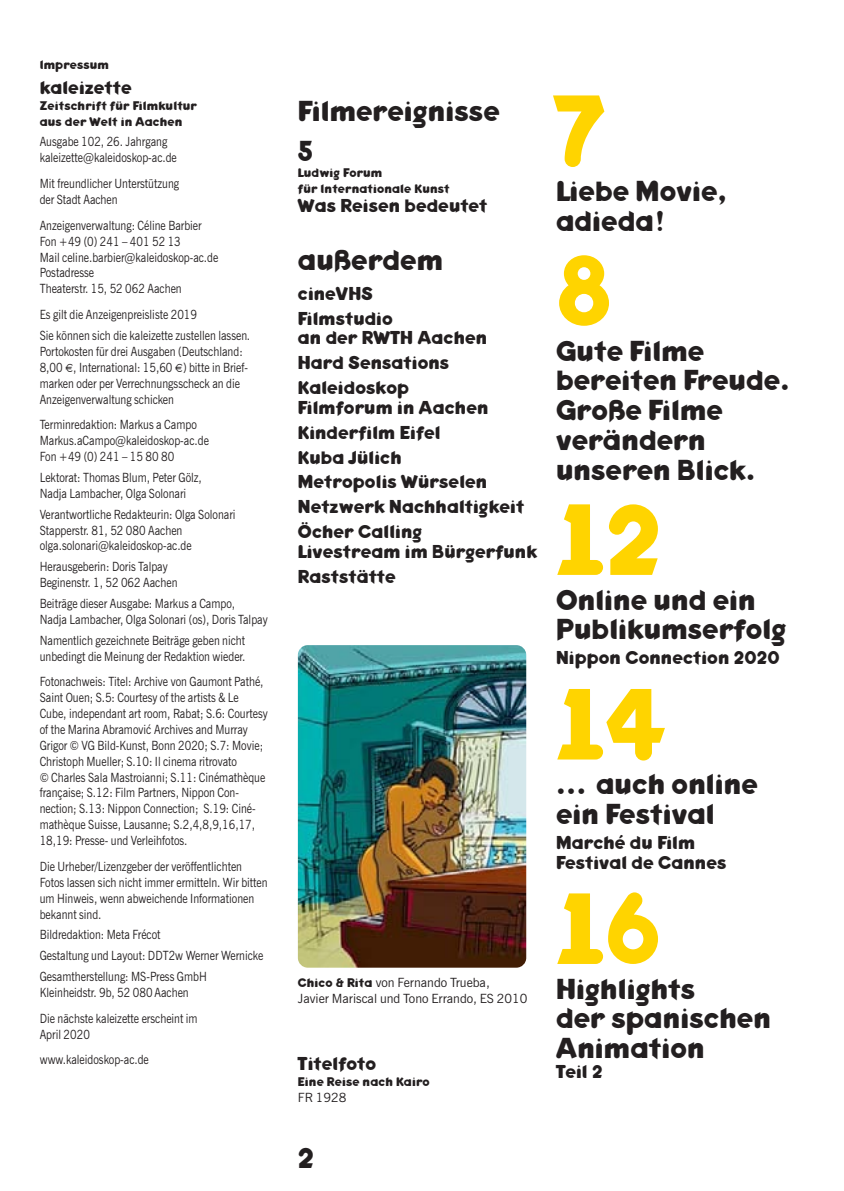
<style>
.page{position:relative;width:844px;height:1191px;background:#fff}
.page>*{position:absolute;margin:0;border:0;box-sizing:border-box;transform-origin:0 0}
.t1{font:700 102.2px "Keedy Sans";color:#ffd400}
.t2{font:700 29.22px/29.8px "Keedy Sans";letter-spacing:.005em;color:#231f20}
.t3{font:700 18.9px/24.8px "Keedy Sans";letter-spacing:.005em;color:#231f20}
.t4{font:12.6px/15.9px "News Gothic BT";color:#231f20;scale:.86 1}
.t5{font:700 12.6px/15.9px "Keedy Sans";letter-spacing:.01em;color:#231f20}
.t6{font:12.6px/15.9px "News Gothic BT";color:#231f20}
.s1{font-family:"Keedy Sans";font-weight:700}
</style>
<div class="page">
<img style="left:298px;top:645px;width:228px;height:322px;border-radius:10px">
<p class="t5" style="left:40px;top:58px;width:71px">lmpressum</p>
<h3 class="t3" style="left:40px;top:77px;width:93px">kaleizette</h3>
<p class="t5" style="left:40px;top:99px;width:159px">Zeitschrift für Filmkultur aus der Welt in Aachen</p>
<p class="t4" style="left:40px;top:135px;width:161px">Ausgabe 102, 26. Jahrgang kaleizette@kaleidoskop-ac.de</p>
<p class="t4" style="left:40px;top:177px;width:164px">Mit freundlicher Unter stützung der Stadt Aachen</p>
<p class="t4" style="left:40px;top:218px;width:209px">Anzeigenverwaltung: Céline Barbier<br>Fon +49 (0) 241 – 401 52 13<br>Mail celine.barbier@kaleidoskop-ac.de<br>Postadresse<br>Theaterstr. 15, 52 062 Aachen</p>
<p class="t4" style="left:40px;top:305px;width:246px;line-height:20.8px">Es gilt die Anzeigenpreisliste 2019<br>Sie können sich die kaleizette zu stel len lassen.</p>
<p class="t4" style="left:40px;top:344px;width:244px">Porto kosten für drei Ausgaben (Deutsch land:<br>8,00 , International: 15,60 ) bitte in Brief - marken oder per Verrechnungsscheck an die Anzeigen verwaltung schicken</p>
<p class="t4" style="left:40px;top:418px;width:198px">Terminredaktion: Markus a Campo<br>Markus.aCampo@kaleidoskop-ac.de<br>Fon +49 (0) 241 – 15 80 80</p>
<p class="t4" style="left:40px;top:470px;width:190px">Lektorat: Thomas Blum, Peter Gölz,<br>Nadja Lambacher, Olga Solonari</p>
<p class="t4" style="left:40px;top:507px;width:229px">Verantwortliche Redakteurin: Olga Solonari<br>Stapperstr. 81, 52 080 Aachen olga.solonari@kaleidoskop-ac.de</p>
<p class="t4" style="left:40px;top:560px;width:162px">Herausgeberin: Doris Talpay<br>Beginenstr. 1, 52 062 Aachen</p>
<p class="t4" style="left:40px;top:596px;width:266px">Beiträge dieser Ausgabe: Markus a Campo,<br>Nadja Lambacher, Olga Solonari (os), Doris Talpay</p>
<p class="t4" style="left:40px;top:633px;width:240px">Namentlich gezeichnete Beiträge geben nicht unbedingt die Meinung der Redaktion wieder.</p>
<p class="t4" style="left:40px;top:675px;width:266px">Fotonachweis: Titel: Archive von Gaumont Pathé, Saint Ouen; S.5: Courtesy of the artists &amp; Le Cube, independant art room, Rabat; S.6: Courtesy of the Marina Abra mo vic´ Archives and Murray Grigor © VG Bild-Kunst, Bonn 2020; S.7: Movie; Christoph Mueller; S.10: Il cinema ritrovato<br>© Charles Sala Mastroianni; S.11: Cinémathèque française; S.12: Film Partners, Nippon Con - nection; S.13: Nippon Connection; S.19: Ciné&shy;mathèque Suisse, Lausanne; S.2,4,8,9,16,17, 18,19: Presse- und Verleihfotos.</p>
<p class="t4" style="left:40px;top:859px;width:266px">Die Urheber/Li zenz geber der ver öffentlich ten Fotos lassen sich nicht immer ermitteln. Wir bitten um Hin weis, wenn abweichende Infor ma tionen bekannt sind.</p>
<p class="t4" style="left:40px;top:925px;width:261px;line-height:20.8px">Bildredaktion: Meta Frécot<br>Gestaltung und Layout: DDT2w Werner Wernicke<br>Gesamtherstellung: MS-Press GmbH</p>
<p class="t4" style="left:40px;top:980px;width:185px;line-height:25.7px">Kleinheidstr. 9b, 52 080 Aachen<br>Die nächste kaleizette erscheint im</p>
<p class="t4" style="left:40px;top:1022px;width:128px;line-height:25.7px">April 2020 www.kaleidoskop-ac.de</p>
<h2 class="t2" style="left:298px;top:95px;width:203px;line-height:39.7px">Filmereignisse<br>5</h2>
<p class="t5" style="left:298px;top:166px;width:153px">Ludwig Forum<br>für lnternationale Kunst</p>
<h3 class="t3" style="left:298px;top:196px;width:191px">Was Reisen bedeutet</h3>
<h2 class="t2" style="left:298px;top:248px;width:147px">außerdem</h2>
<h3 class="t3" style="left:298px;top:283px;width:96px">cineVHS<br>Filmstudio</h3>
<h3 class="t3" style="left:298px;top:328px;width:191px">an der RWTH Aachen<br>Hard Sensations<br>Kaleidoskop</h3>
<h3 class="t3" style="left:298px;top:397px;width:228px">Filmforum in Aachen<br>Kinderfilm Eifel<br>Kuba Jülich<br>Metropolis Würselen<br>Netzwerk Nachhaltigkeit<br>Öcher Calling</h3>
<h3 class="t3" style="left:298px;top:541px;width:240px">Livestream im Bürgerfunk<br>Raststätte</h3>
<p class="t6" style="left:298px;top:975px;width:231px"><span class="s1">Chico &amp; Rita</span> von Fernando Trueba,<br>Javier Mariscal und Tono Errando, ES 2010</p>
<h3 class="t3" style="left:298px;top:1053px;width:80px">Titelfoto</h3>
<p class="t5" style="left:298px;top:1075px;width:133px">Eine Reise nach Kairo</p>
<p class="t6" style="left:298px;top:1090px;width:50px">FR 1928</p>
<h1 class="t1" style="left:556px;top:95px;width:50px">7</h1>
<h2 class="t2" style="left:556px;top:179px;width:173px">Liebe Movie, adieda!</h2>
<h1 class="t1" style="left:556px;top:255px;width:58px">8</h1>
<h2 class="t2" style="left:556px;top:339px;width:236px">Gute Filme bereiten Freude.<br>Große Filme verändern unseren Blick.</h2>
<h1 class="t1" style="left:556px;top:504px;width:107px">12</h1>
<h2 class="t2" style="left:556px;top:588px;width:232px">Online und ein<br>Publikumserfolg</h2>
<h3 class="t3" style="left:556px;top:647px;width:225px">Nippon Connection 2020</h3>
<h1 class="t1" style="left:556px;top:689px;width:111px">14</h1>
<h2 class="t2" style="left:556px;top:772px;width:203px">… auch online ein Festival</h2>
<h3 class="t3" style="left:556px;top:834px;width:172px;line-height:19.8px">Marché du Film<br>Festival de Cannes</h3>
<h1 class="t1" style="left:556px;top:893px;width:106px">16</h1>
<h2 class="t2" style="left:556px;top:977px;width:216px">Highlights<br>der spanischen<br>Animation</h2>
<h3 class="t3" style="left:556px;top:1061px;width:48px">Teil 2</h3>
<h2 class="t2" style="left:298px;top:1146px;width:18px">2</h2>
</div>
